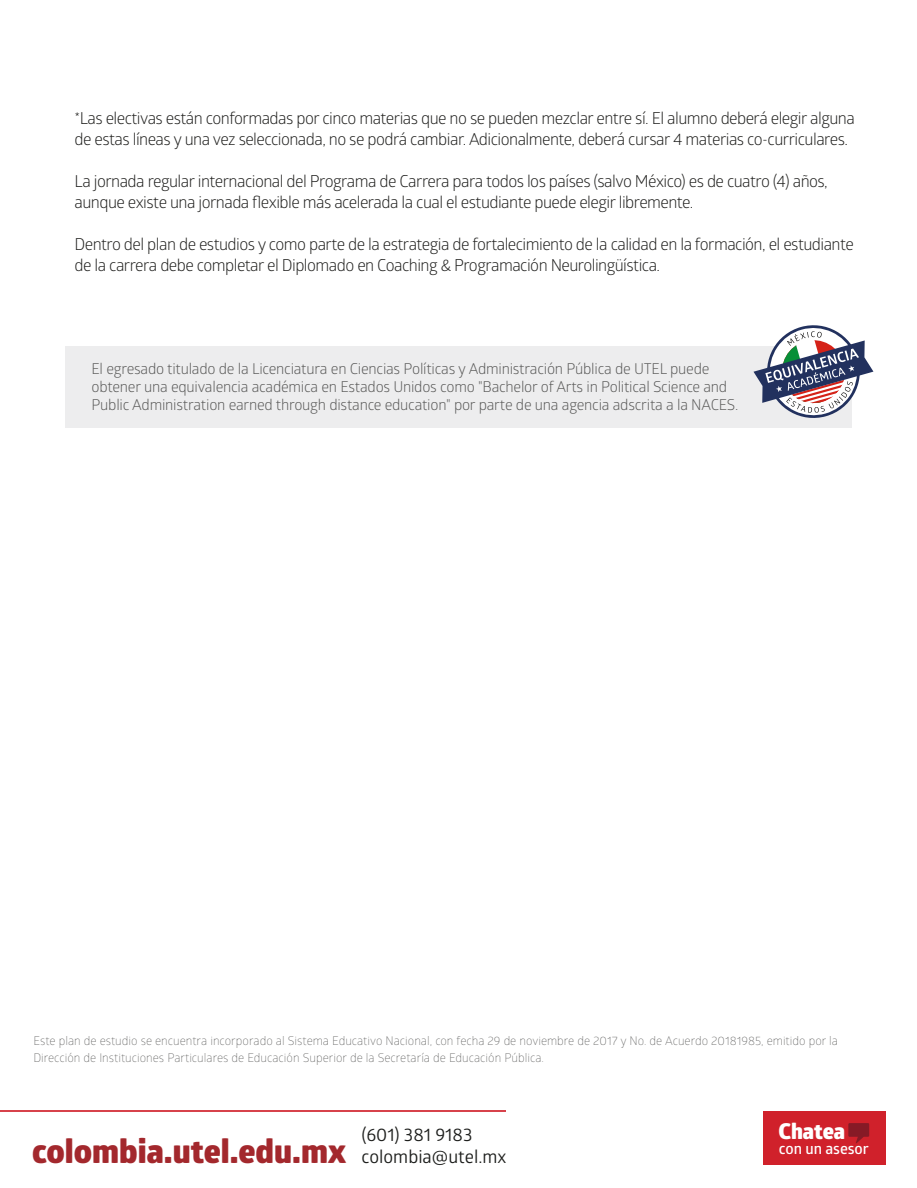
<style>
.page{position:relative;width:917px;height:1188px;background:#fff}
.page>*{position:absolute;margin:0;border:0;box-sizing:border-box;transform-origin:0 0}
.t1{font:800 33px "Glober";color:#a3282d}
.t2{font:800 21.75px "Glober";letter-spacing:-.005em;color:#fff}
.t3{font:18px/21.6px "Glober";color:#1d1e1c}
.t4{font:16.5px/21px "Glober";letter-spacing:-.035em;color:#1d1d1b}
.t5{font:600 15.3px "Glober";letter-spacing:-.005em;color:#fff}
.t6{font:15px/18px "Glober";letter-spacing:-.015em;color:#575756}
.t7{font:300 12px/16.5px "Glober";color:#575756}
</style>
<div class="page">
<hr style="left:1px;top:1110px;width:505px;height:2px;background:#d0202b">
<div style="left:763px;top:1112px;width:122px;height:53px;background:#d0212b"></div>
<svg style="left:848px;top:1123px;width:21px;height:21px"></svg>
<div style="left:66px;top:346px;width:785px;height:81px;background:#ededee"></div>
<svg style="left:753px;top:325px;width:120px;height:98px"></svg>
<p class="t4" style="left:74px;top:107px;width:781px">*Las electivas están conformadas por cinco materias que no se pueden mezclar entre sí. El alumno deberá elegir alguna de estas líneas y una vez seleccionada, no se podrá cambiar. Adicionalmente, deberá cursar 4 materias co-curriculares.</p>
<p class="t4" style="left:74px;top:170px;width:754px">La jornada regular internacional del Programa de Carrera para todos los países (salvo México) es de cuatro (4) años, aunque existe una jornada flexible más acelerada la cual el estudiante puede elegir libremente.</p>
<p class="t4" style="left:74px;top:233px;width:780px">Dentro del plan de estudios y como parte de la estrategia de fortalecimiento de la calidad en la formación, el estudiante de la carrera debe completar el Diplomado en Coaching &amp; Programación Neurolingüística.</p>
<p class="t6" style="left:91px;top:359px;width:648px">El egresado titulado de la Licenciatura en Ciencias Políticas y Administración Pública de UTEL puede obtener una equivalencia académica en Estados Unidos como "Bachelor of Arts in Political Science and<br>Public Administration earned through distance education" por parte de una agencia adscrita a la NACES.</p>
<p class="t7" style="left:33px;top:1032px;width:806px">Este plan de estudio se encuentra incorporado al Sistema Educativo Nacional, con fecha 29 de noviembre de 2017 y No. de Acuerdo 20181985, emitido por la<br>Dirección de Instituciones Particulares de Educación Superior de la Secretaría de Educación Pública.</p>
<h1 class="t1" style="left:32px;top:1127px;width:315px">colombia.utel.edu.mx</h1>
<p class="t3" style="left:361px;top:1123px;width:146px">(601) 381 9183 colombia@utel.mx</p>
<h2 class="t2" style="left:778px;top:1115px;width:68px">Chatea</h2>
<p class="t5" style="left:778px;top:1138px;width:91px">con un asesor</p>
</div>
